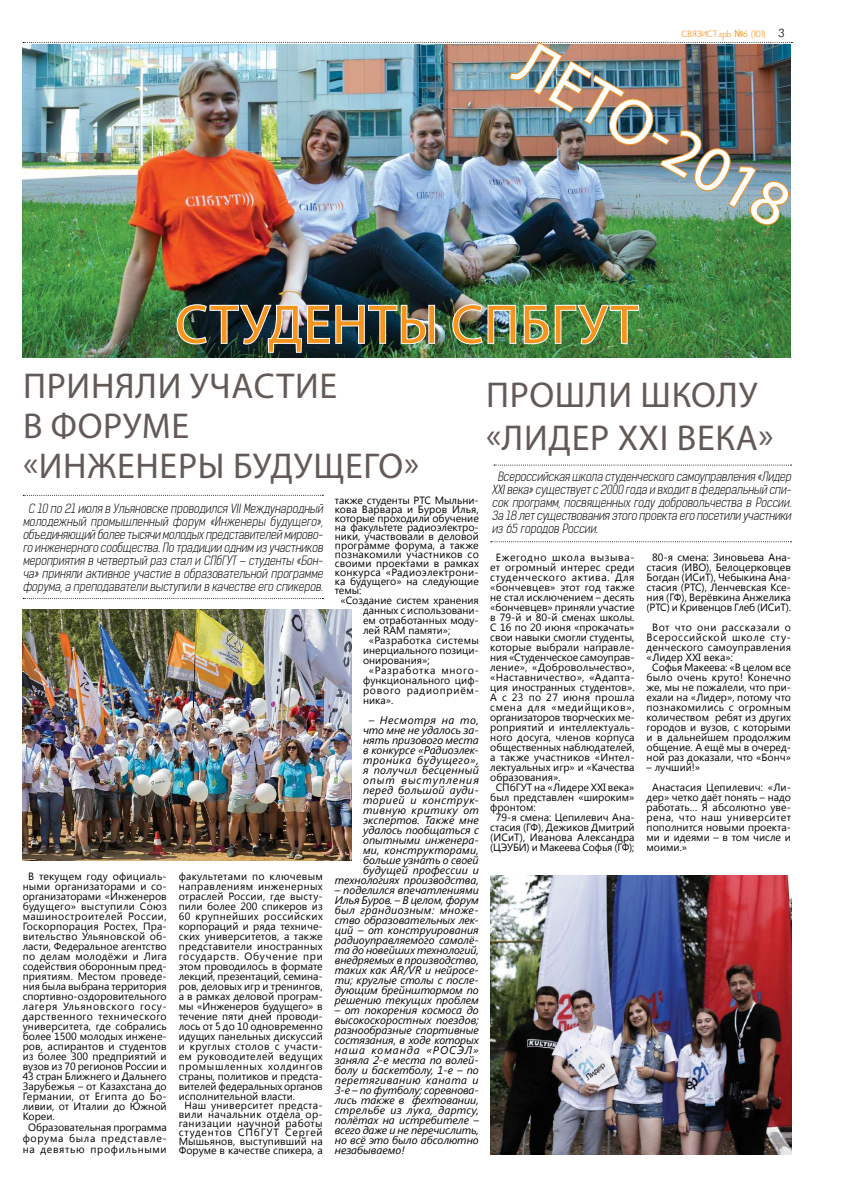
<style>
.page{position:relative;width:842px;height:1191px;background:#fff}
.page>*{position:absolute;margin:0;border:0;box-sizing:border-box;transform-origin:0 0}
.t1{font:65px "Myriad Pro";color:#fff}
.t2{font:55px "Myriad Pro";letter-spacing:.02em;color:#f7941e}
.t3{font:36px/40px "Myriad Pro";letter-spacing:.02em;color:#635a57}
.t4{font:italic 12px/13px "Kelson Sans Light RU";color:#000;text-align:justify}
.t5{font:italic 11px/10px "Segoe UI";color:#000;text-align:justify}
.t6{font:10.5px/10px "Segoe UI";color:#000;text-align:justify}
.t7{font:10.5px "Segoe UI";letter-spacing:.02em;color:#000}
.t8{font:10.5px/9px "Segoe UI";letter-spacing:.03em;color:#000;text-align:center}
.t9{font:10.5px/11px "Segoe UI";letter-spacing:.065em;color:#000;text-align:center}
.t10{font:10.5px "Segoe UI";letter-spacing:.06em;color:#000}
.t11{font:10.5px "Segoe UI";letter-spacing:.035em;color:#000}
.t12{font:10.5px "Segoe UI";letter-spacing:.07em;color:#000}
.t13{font:10.5px "Segoe UI";letter-spacing:.025em;color:#000}
.t14{font:10.5px "Segoe UI";letter-spacing:.055em;color:#000}
.t15{font:10.5px "Segoe UI";letter-spacing:.045em;color:#000}
.t16{font:300 10px "Futura";color:#f7941e}
.s1{font-family:"Arial Narrow";font-weight:400}
.s2{font-size:13px;color:#000}
</style>
<div class="page">
<img style="left:23px;top:226px;width:768px;height:132px">
<img style="left:23px;top:42px;width:769px;height:184px">
<img style="left:176px;top:303px;width:260px;height:51px">
<img style="left:451px;top:303px;width:66px;height:42px">
<img style="left:523px;top:303px;width:117px;height:42px">
<svg style="left:494px;top:464px;width:297px;height:1px"></svg>
<img style="left:491px;top:875px;width:301px;height:279px">
<svg style="left:491px;top:541px;width:300px;height:1px"></svg>
<svg style="left:23px;top:495px;width:300px;height:1px"></svg>
<svg style="left:23px;top:598px;width:300px;height:1px"></svg>
<img style="left:23px;top:609px;width:329px;height:252px">
<p class="t16" style="left:681px;top:29px;width:105px">СВЯЗИСТ.spb <span class="s1">№</span>6 (101) <span class="s2">3</span></p>
<h1 class="t1" style="left:541px;top:24px;width:306px;rotate:30deg">лето-2018</h1>
<h2 class="t2" style="left:176px;top:290px;width:405px">Студенты СПбГУТ</h2>
<h3 class="t3" style="left:23px;top:365px;width:398px">Приняли участие<br>в форуме<br>«Инженеры будущего»</h3>
<h3 class="t3" style="left:486px;top:372px;width:289px;line-height:43.2px">прошли школу «Лидер XXI века»</h3>
<p class="t4" style="left:492px;top:470px;width:303px;text-indent:6px">Всероссийская школа студенческого самоуправления «Лидер XXIвека»существуетс 2000 года и входитв федеральный спи&shy;сок программ, посвященных году добровольчества в России.<br>За 18 летсуществования этого проекта его посетили участники из 65 городов России.</p>
<p class="t4" style="left:23px;top:502px;width:304px;text-align:center">С 10 по 21 июля в Ульяновске проводился VIIМеждународный молодежный промышленный форум «Инженеры будущего», объединяющий более тысячи молодыхпредставителей мирово&shy;го инженерного сообщества.По традиции одним из участников мероприятия в четвертый раз стал и СПбГУТ – студенты «Бон&shy;ча» приняли активное участие в образовательной программе форума,а преподаватели выступили в качестве его спикеров.</p>
<p class="t6" style="left:335px;top:495px;width:146px;line-height:9px">также студенты РТС Мыльни&shy;кова Варвара и Буров Илья, которые проходили обучение на факультете радиоэлектро&shy;ники, участвовали в деловой программе форума, а также познакомили участников со своими проектами в рамках конкурса «Радиоэлектрони&shy;ка будущего» на следующие темы:</p>
<p class="t6" style="left:340px;top:594px;width:140px">«Создание систем хранения</p>
<p class="t6" style="left:363px;top:604px;width:117px">данных с использовани-</p>
<p class="t6" style="left:363px;top:614px;width:117px">ем отработанных моду-</p>
<p class="t6" style="left:363px;top:624px;width:89px">лей RAM памяти»;</p>
<p class="t11" style="left:369px;top:632px;width:112px">«Разработка системы</p>
<p class="t6" style="left:363px;top:644px;width:117px">инерциального позици-</p>
<p class="t6" style="left:363px;top:654px;width:68px">онирования»;</p>
<p class="t12" style="left:369px;top:662px;width:112px">«Разработка много-</p>
<p class="t6" style="left:363px;top:674px;width:117px">функционального циф-</p>
<p class="t12" style="left:363px;top:682px;width:117px">рового радиоприём-</p>
<p class="t6" style="left:363px;top:694px;width:32px">ника».</p>
<p class="t5" style="left:335px;top:714px;width:146px;text-align:right">– Несмотря на то,<br>что мне не удалось за&shy;нять призового места<br>в конкурсе «Радиоэлек&shy;троника будущего»,<br>я получил бесценный опыт выступления перед большой ауди&shy;торией и конструк&shy;тивную критику от экспертов. Также мне удалось пообщаться с опытными инженера-<br>ми, конструкторами, больше узнать о своей будущей профессии и технологиях производства,</p>
<p class="t5" style="left:335px;top:884px;width:146px">– поделился впечатлениями Илья Буров. – В целом, форум был грандиозным: множе&shy;ство образовательных лек&shy;ций – от конструирования радиоуправляемого самолё&shy;та до новейших технологий, внедряемых в производство, таких как AR/VR и нейросе&shy;ти; круглые столы с после&shy;дующим брейнштормом по решению текущих проблем</p>
<p class="t5" style="left:335px;top:1004px;width:146px">– от покорения космоса до высокоскоростных поездов; разнообразные спортивные состязания, в ходе которых наша команда «РОСЭЛ» заняла 2-е места по волей&shy;болу и баскетболу, 1-е – по перетягиванию каната и 3-е – по футболу; соревнова&shy;лись также в фехтовании, стрельбе из лука, дартсу, полётах на истребителе – всего даже и не перечислить, но всё это было абсолютно незабываемо!</p>
<p class="t6" style="left:647px;top:551px;width:146px;text-align:center">80-я смена: Зиновьева Ана&shy;стасия (ИВО), Белоцерковцев<br>Богдан (ИСиТ), Чебыкина Ана&shy;стасия (РТС), Ленчевская Ксе&shy;ния (ГФ), Верёвкина Анжелика (РТС) и Кривенцов Глеб (ИСиТ).</p>
<p class="t15" style="left:652px;top:619px;width:140px">Вот что они рассказали о</p>
<p class="t14" style="left:647px;top:629px;width:146px">Всероссийской школе сту-</p>
<p class="t7" style="left:647px;top:639px;width:146px">денческого самоуправления</p>
<p class="t6" style="left:647px;top:651px;width:88px">«Лидер XXI века»:</p>
<p class="t6" style="left:652px;top:661px;width:140px">Софья Макеева: «В целом все</p>
<p class="t7" style="left:647px;top:669px;width:146px">было очень круто! Конечно</p>
<p class="t6" style="left:647px;top:681px;width:146px">же, мы не пожалели, что при-</p>
<p class="t6" style="left:647px;top:691px;width:146px">ехали на «Лидер», потому что</p>
<p class="t7" style="left:647px;top:699px;width:146px">познакомились с огромным</p>
<p class="t6" style="left:647px;top:711px;width:146px">количеством ребят из других</p>
<p class="t6" style="left:647px;top:721px;width:146px">городов и вузов, с которыми</p>
<p class="t6" style="left:647px;top:731px;width:146px">и в дальнейшем продолжим</p>
<p class="t6" style="left:647px;top:741px;width:146px">общение. А ещё мы в очеред-</p>
<p class="t6" style="left:647px;top:751px;width:146px">ной раз доказали, что «Бонч»</p>
<p class="t6" style="left:652px;top:756px;width:140px;line-height:20px;text-indent:-6px">– лучший!»<br>Анастасия Цепилевич: «Ли-</p>
<p class="t6" style="left:647px;top:791px;width:146px">дер» четко даёт понять – надо работать… Я абсолютно уве&shy;рена, что наш университет пополнится новыми проекта&shy;ми и идеями – в том числе и моими.»</p>
<p class="t10" style="left:496px;top:550px;width:140px">Ежегодно школа вызыва-</p>
<p class="t7" style="left:490px;top:560px;width:146px">ет огромный интерес среди</p>
<p class="t10" style="left:490px;top:570px;width:146px">студенческого актива. Для</p>
<p class="t7" style="left:490px;top:580px;width:146px">«бончевцев» этот год также</p>
<p class="t6" style="left:490px;top:591px;width:146px">не стал исключением – десять</p>
<p class="t6" style="left:490px;top:601px;width:146px">«бончевцев» приняли участие</p>
<p class="t6" style="left:490px;top:611px;width:146px">в 79-й и 80-й сменах школы.</p>
<p class="t6" style="left:490px;top:621px;width:146px">С 16 по 20 июня «прокачать»</p>
<p class="t6" style="left:490px;top:631px;width:146px">свои навыки смогли студенты,</p>
<p class="t6" style="left:490px;top:641px;width:146px">которые выбрали направле-</p>
<p class="t6" style="left:490px;top:651px;width:146px">ния «Студенческое самоуправ-</p>
<p class="t6" style="left:490px;top:661px;width:146px">ление», «Добровольчество»,</p>
<p class="t13" style="left:490px;top:669px;width:146px">«Наставничество», «Адапта-</p>
<p class="t6" style="left:490px;top:681px;width:146px">ция иностранных студентов».</p>
<p class="t11" style="left:490px;top:689px;width:146px">А с 23 по 27 июня прошла</p>
<p class="t9" style="left:490px;top:701px;width:146px">смена для «медийщиков»,</p>
<p class="t6" style="left:490px;top:711px;width:146px">организаторов творческих ме-</p>
<p class="t6" style="left:490px;top:721px;width:146px">роприятий и интеллектуаль-</p>
<p class="t6" style="left:490px;top:731px;width:146px">ного досуга, членов корпуса</p>
<p class="t6" style="left:490px;top:741px;width:146px">общественных наблюдателей,</p>
<p class="t7" style="left:490px;top:749px;width:146px">а также участников «Интел-</p>
<p class="t6" style="left:490px;top:761px;width:146px">лектуальных игр» и «Качества</p>
<p class="t6" style="left:490px;top:771px;width:72px">образования».</p>
<p class="t6" style="left:496px;top:781px;width:140px">СПбГУТ на «Лидере XXI века»</p>
<p class="t6" style="left:490px;top:791px;width:146px">был представлен «широким»</p>
<p class="t6" style="left:490px;top:801px;width:47px">фронтом:</p>
<p class="t6" style="left:496px;top:811px;width:140px">79-я смена: Цепилевич Ана-</p>
<p class="t6" style="left:490px;top:821px;width:146px">стасия (ГФ), Дежиков Дмитрий</p>
<p class="t6" style="left:490px;top:831px;width:146px">(ИСиТ), Иванова Александра</p>
<p class="t6" style="left:490px;top:841px;width:146px">(ЦЭУБИ) и Макеева Софья (ГФ);</p>
<p class="t6" style="left:179px;top:870px;width:146px">факультетами по ключевым направлениям инженерных отраслей России, где высту&shy;пили более 200 спикеров из 60 крупнейших российских корпораций и ряда техниче&shy;ских университетов, а также представители иностранных государств. Обучение при этом проводилось в формате лекций, презентаций, семина&shy;ров, деловых игр и тренингов, а в рамках деловой програм&shy;мы «Инженеров будущего» в течение пяти дней проводи&shy;лось от 5 до 10 одновременно идущих панельных дискуссий и круглых столов с участи&shy;ем руководителей ведущих промышленных холдингов страны, политиков и предста&shy;вителей федеральных органов исполнительной власти.</p>
<p class="t8" style="left:179px;top:1100px;width:146px">Наш университет предста&shy;вили начальник отдела ор&shy;ганизации научной работы студентов СПбГУТ Сергей<br>Мышьянов, выступивший на<br>Форуме в качестве спикера, а</p>
<p class="t6" style="left:23px;top:870px;width:146px;text-indent:6px">В текущем году официаль&shy;ными организаторами и со&shy;организаторами «Инженеров будущего» выступили Союз машиностроителей России, Госкорпорация Ростех, Пра&shy;вительство Ульяновской об&shy;ласти, Федеральное агентство по делам молодёжи и Лига содействия оборонным пред&shy;приятиям. Местом проведе&shy;ния была выбрана территория спортивно-оздоровительного лагеря Ульяновского госу&shy;дарственного технического университета, где собрались более 1500 молодых инжене&shy;ров, аспирантов и студентов из более 300 предприятий и вузов из 70 регионов России и 43 стран Ближнего и Дальнего Зарубежья – от Казахстана до Германии, от Египта до Бо&shy;ливии, от Италии до Южной Кореи.</p>
<p class="t9" style="left:23px;top:1121px;width:146px">Образовательная программа форума была представле&shy;на девятью профильными</p>
</div>
